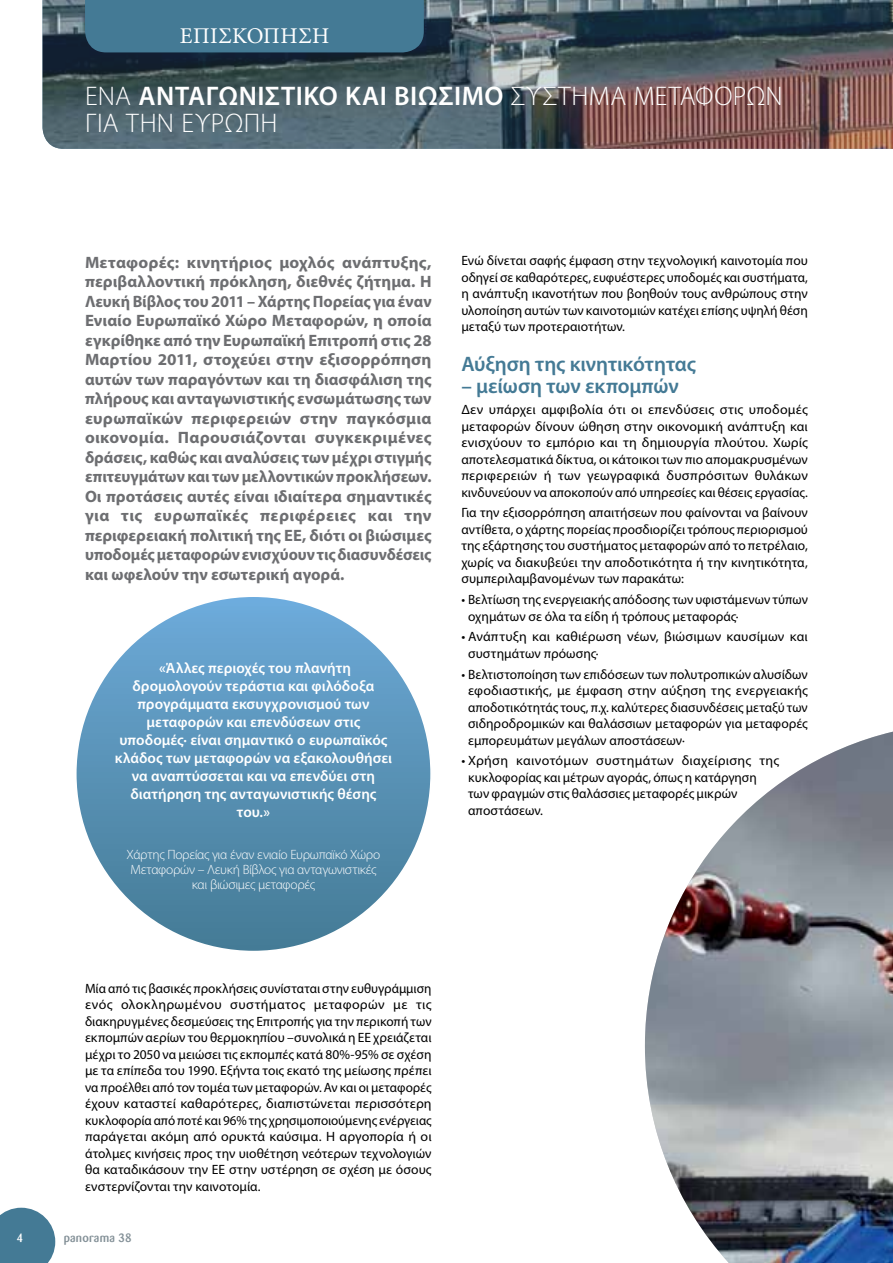
<style>
.page{position:relative;width:893px;height:1263px;background:#fff}
.page>*{position:absolute;margin:0;border:0;box-sizing:border-box;transform-origin:0 0}
.t1{font:300 27px/27px "Myriad Pro";letter-spacing:.025em;color:#fff}
.t2{font:22.5px "Minion Pro";letter-spacing:.015em;color:#fff}
.t3{font:600 21px "Myriad Pro";letter-spacing:-.005em;color:#447a95}
.t4{font:700 16.5px/19.5px "Myriad Pro";color:#6d6e71;text-align:justify}
.t5{font:600 15px/18px "Myriad Pro";color:#fff;text-align:center}
.t6{font:13.5px/16.5px "Myriad Pro";letter-spacing:.005em;color:#000;text-align:justify}
.t7{font:300 13.5px/15px "Myriad Pro";letter-spacing:-.02em;color:#fff;text-align:center}
.t8{font:500 12px "Barmeno";letter-spacing:.02em;color:#839097}
.t9{font:500 12px "Barmeno";color:#fff}
.s1{font-weight:600}
</style>
<div class="page">
<img style="left:645px;top:732px;width:248px;height:531px">
<img style="left:43px;top:0;width:850px;height:149px">
<svg style="left:0;top:1208px;width:55px;height:55px;background:#5888a0"></svg>
<div style="left:76px;top:596px;width:355px;height:355px;background:linear-gradient(to bottom,#70acda,#447a94);border-radius:178px"></div>
<div style="left:85px;top:0;width:339px;height:52px;background:#447a95"></div>
<h2 class="t2" style="left:180px;top:20px;width:151px">Επισκόπηση</h2>
<h1 class="t1" style="left:85px;top:83px;width:699px">Ένα <span class="s1">ανταγωνιστικό και βιώσιμο</span> σύστημα μεταφορών για την Ευρώπη</h1>
<p class="t4" style="left:85px;top:252px;width:348px">Μεταφορές: κινητήριος μοχλός ανάπτυξης, περιβαλλοντική πρόκληση, διεθνές ζήτημα. Η Λευκή Βίβλος του 2011 – Χάρτης Πορείας για έναν Ενιαίο Ευρωπαϊκό Χώρο Μεταφορών, η οποία εγκρίθηκε από την Ευρωπαϊκή Επιτροπή στις 28<br>Μαρτίου 2011, στοχεύει στην εξισορρόπηση αυτών των παραγόντων και τη διασφάλιση της πλήρους και ανταγωνιστικής ενσωμάτωσης των ευρωπαϊκών περιφερειών στην παγκόσμια οικονομία. Παρουσιάζονται συγκεκριμένες δράσεις, καθώς και αναλύσεις των μέχρι στιγμής επιτευγμάτων και των μελλοντικών προκλήσεων.<br>Οι προτάσεις αυτές είναι ιδιαίτερα σημαντικές για τις ευρωπαϊκές περιφέρειες και την περιφερειακή πολιτική της ΕΕ, διότι οι βιώσιμες υποδομές μεταφορών ενισχύουν τις διασυνδέσεις και ωφελούν την εσωτερική αγορά.</p>
<p class="t5" style="left:115px;top:659px;width:279px">«Άλλες περιοχές του πλανήτη δρομολογούν τεράστια και φιλόδοξα προγράμματα εκσυγχρονισμού των μεταφορών και επενδύσεων στις υποδομές· είναι σημαντικό ο ευρωπαϊκός κλάδος των μεταφορών να εξακολουθήσει να αναπτύσσεται και να επενδύει στη διατήρηση της ανταγωνιστικής θέσης του.»</p>
<p class="t7" style="left:127px;top:847px;width:255px">Χάρτης Πορείας για έναν ενιαίο Ευρωπαϊκό Χώρο<br>Μεταφορών – Λευκή Βίβλος για ανταγωνιστικές και βιώσιμες μεταφορές</p>
<p class="t6" style="left:461px;top:252px;width:348px">Ενώ δίνεται σαφής έμφαση στην τεχνολογική καινοτομία που οδηγεί σε καθαρότερες, ευφυέστερες υποδομές και συστήματα, η ανάπτυξη ικανοτήτων που βοηθούν τους ανθρώπους στην υλοποίηση αυτών των καινοτομιών κατέχει επίσης υψηλή θέση μεταξύ των προτεραιοτήτων.</p>
<h3 class="t3" style="left:461px;top:350px;width:236px">Αύξηση της κινητικότητας</h3>
<h3 class="t3" style="left:461px;top:373px;width:219px">– μείωση των εκπομπών</h3>
<p class="t6" style="left:461px;top:401px;width:348px">Δεν υπάρχει αμφιβολία ότι οι επενδύσεις στις υποδομές μεταφορών δίνουν ώθηση στην οικονομική ανάπτυξη και ενισχύουν το εμπόριο και τη δημιουργία πλούτου. Χωρίς αποτελεσματικά δίκτυα, οι κάτοικοι των πιο απομακρυσμένων περιφερειών ή των γεωγραφικά δυσπρόσιτων θυλάκων κινδυνεύουν να αποκοπούν από υπηρεσίες και θέσεις εργασίας.</p>
<p class="t6" style="left:461px;top:504px;width:348px">Για την εξισορρόπηση απαιτήσεων που φαίνονται να βαίνουν αντίθετα, ο χάρτης πορείας προσδιορίζει τρόπους περιορισμού της εξάρτησης του συστήματος μεταφορών από το πετρέλαιο, χωρίς να διακυβεύει την αποδοτικότητα ή την κινητικότητα, συμπεριλαμβανομένων των παρακάτω:</p>
<p class="t6" style="left:468px;top:591px;width:341px;text-indent:-7px">• Βελτίωση της ενεργειακής απόδοσης των υφιστάμενων τύπων οχημάτων σε όλα τα είδη ή τρόπους μεταφοράς·</p>
<p class="t6" style="left:468px;top:628px;width:341px;text-indent:-7px">• Ανάπτυξη και καθιέρωση νέων, βιώσιμων καυσίμων και συστημάτων πρόωσης·</p>
<p class="t6" style="left:468px;top:666px;width:341px;text-indent:-7px">• Βελτιστοποίηση των επιδόσεων των πολυτροπικών αλυσίδων εφοδιαστικής, με έμφαση στην αύξηση της ενεργειακής αποδοτικότητάς τους, π.χ. καλύτερες διασυνδέσεις μεταξύ των σιδηροδρομικών και θαλάσσιων μεταφορών για μεταφορές εμπορευμάτων μεγάλων αποστάσεων·</p>
<p class="t6" style="left:468px;top:752px;width:313px;text-align:left;text-indent:-7px">• Χρήση καινοτόμων συστημάτων διαχείρισης της κυκλοφορίας και μέτρων αγοράς, όπως η κατάργηση των φραγμών στις θαλάσσιες μεταφορές μικρών αποστάσεων.</p>
<p class="t6" style="left:85px;top:980px;width:348px">Μία από τις βασικές προκλήσεις συνίσταται στην ευθυγράμμιση ενός ολοκληρωμένου συστήματος μεταφορών με τις διακηρυγμένες δεσμεύσεις της Επιτροπής για την περικοπή των εκπομπών αερίων του θερμοκηπίου –συνολικά η ΕΕ χρειάζεται μέχρι το 2050 να μειώσει τις εκπομπές κατά 80%-95% σε σχέση με τα επίπεδα του 1990. Εξήντα τοις εκατό της μείωσης πρέπει να προέλθει από τον τομέα των μεταφορών. Αν και οι μεταφορές έχουν καταστεί καθαρότερες, διαπιστώνεται περισσότερη κυκλοφορία από ποτέ και 96% της χρησιμοποιούμενης ενέργειας παράγεται ακόμη από ορυκτά καύσιμα. Η αργοπορία ή οι άτολμες κινήσεις προς την υιοθέτηση νεότερων τεχνολογιών θα καταδικάσουν την ΕΕ στην υστέρηση σε σχέση με όσους ενστερνίζονται την καινοτομία.</p>
<p class="t9" style="left:17px;top:1231px;width:8px">4</p>
<p class="t8" style="left:64px;top:1230px;width:69px">panorama 38</p>
</div>
